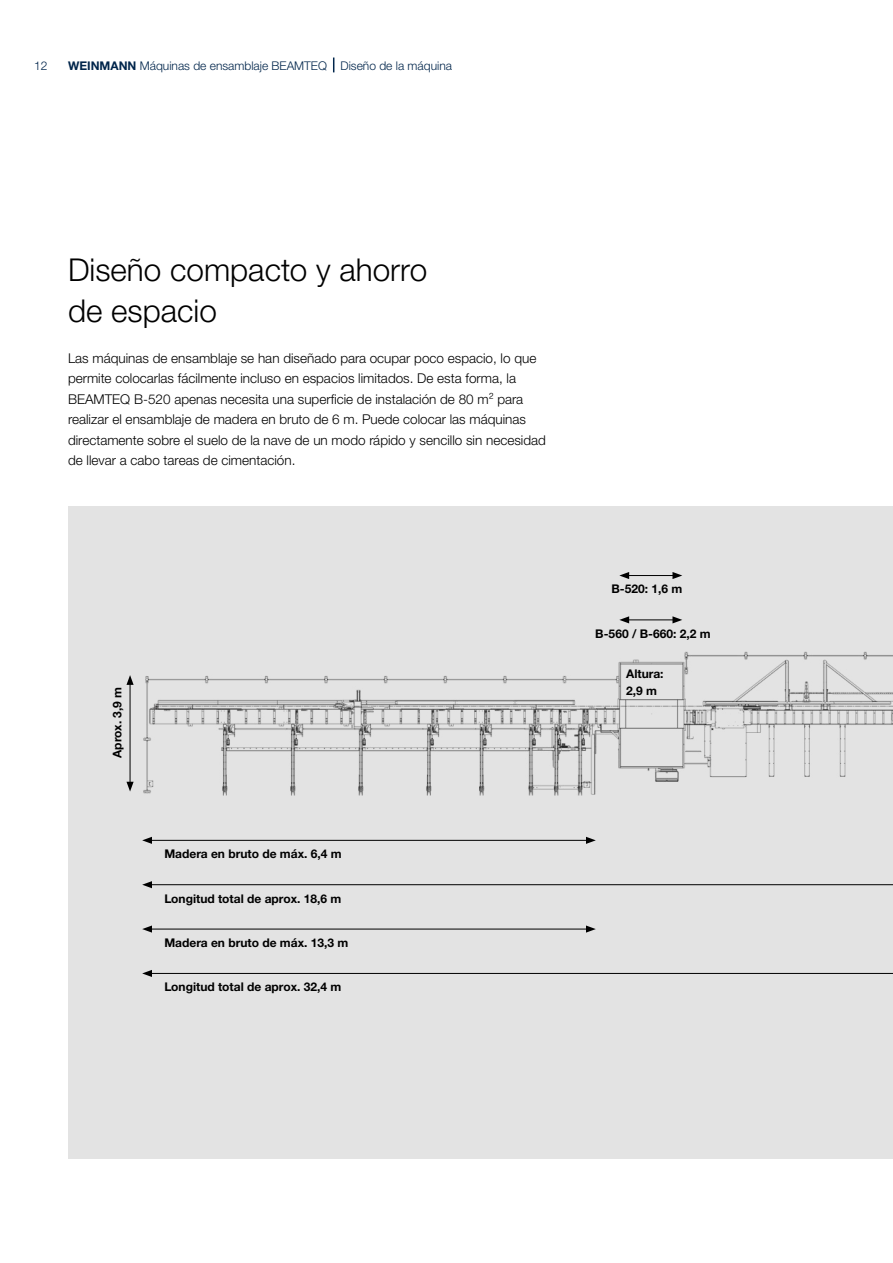
<style>
.page{position:relative;width:893px;height:1263px;background:#fff}
.page>*{position:absolute;margin:0;border:0;box-sizing:border-box;transform-origin:0 0}
.Headline_21pt_25_2_b{font:300 31.5px/40.8px "Helvetica Neue LTW1 G";color:#000}
.Text_9pt_13_6_light{font:300 13.5px/20.4px "Helvetica Neue LTW1 G";color:#000}
.Text_Bild_8Pt_11_5pt{font:700 12px "Helvetica Neue LTW1 G";color:#000}
._01_Musterseiten_Rub{font:300 12px "Helvetica Neue LTW1 G";color:#00254b}
.s1{font-weight:700}
</style>
<div class="page">
<div style="left:68px;top:506px;width:825px;height:653px;background:#e3e3e3"></div>
<img style="left:126px;top:651px;width:767px;height:238px">
<hr style="left:150px;top:840px;width:438px;height:1px;background:#000">
<svg style="left:142px;top:837px;width:10px;height:7px"></svg>
<svg style="left:586px;top:837px;width:10px;height:7px"></svg>
<hr style="left:150px;top:884px;width:743px;height:1px;background:#000">
<svg style="left:142px;top:881px;width:10px;height:7px"></svg>
<hr style="left:150px;top:928px;width:438px;height:1px;background:#000">
<svg style="left:142px;top:925px;width:10px;height:8px"></svg>
<svg style="left:586px;top:925px;width:10px;height:8px"></svg>
<hr style="left:150px;top:973px;width:743px;height:1px;background:#000">
<svg style="left:142px;top:970px;width:10px;height:7px"></svg>
<hr style="left:627px;top:575px;width:48px;height:1px;background:#000">
<svg style="left:619px;top:572px;width:10px;height:7px"></svg>
<svg style="left:672px;top:572px;width:10px;height:7px"></svg>
<hr style="left:627px;top:619px;width:48px;height:1px;background:#000">
<svg style="left:619px;top:616px;width:10px;height:7px"></svg>
<svg style="left:672px;top:616px;width:10px;height:7px"></svg>
<hr style="left:130px;top:682px;width:1px;height:102px;background:#000">
<svg style="left:126px;top:782px;width:8px;height:9px"></svg>
<svg style="left:126px;top:675px;width:8px;height:10px"></svg>
<svg style="left:333px;top:58px;width:1px;height:14px"></svg>
<p class="_01_Musterseiten_Rub" style="left:34px;top:58px;width:15px">12</p>
<p class="_01_Musterseiten_Rub" style="left:68px;top:58px;width:385px"><span class="s1">WEINMANN</span> Máquinas de ensamblaje BEAMTEQ Diseño de la máquina</p>
<p class="Headline_21pt_25_2_b" style="left:68px;top:250px;width:361px">Diseño compacto y ahorro de espacio</p>
<p class="Text_9pt_13_6_light" style="left:68px;top:348px;width:479px">Las máquinas de ensamblaje se han diseñado para ocupar poco espacio, lo que permite colocarlas fácilmente incluso en espacios limitados. De esta forma, la BEAMTEQ B-520 apenas necesita una superficie de instalación de 80 m² para realizar el ensamblaje de madera en bruto de 6 m. Puede colocar las máquinas directamente sobre el suelo de la nave de un modo rápido y sencillo sin necesidad de llevar a cabo tareas de cimentación.</p>
<p class="Text_Bild_8Pt_11_5pt" style="left:110px;top:758px;width:73px;rotate:-90deg">Aprox. 3,9 m</p>
<p class="Text_Bild_8Pt_11_5pt" style="left:164px;top:846px;width:179px">Madera en bruto de máx. 6,4 m</p>
<p class="Text_Bild_8Pt_11_5pt" style="left:164px;top:891px;width:179px">Longitud total de aprox. 18,6 m</p>
<p class="Text_Bild_8Pt_11_5pt" style="left:164px;top:935px;width:185px">Madera en bruto de máx. 13,3 m</p>
<p class="Text_Bild_8Pt_11_5pt" style="left:164px;top:980px;width:179px">Longitud total de aprox. 32,4 m</p>
<p class="Text_Bild_8Pt_11_5pt" style="left:611px;top:582px;width:72px">B-520: 1,6 m</p>
<p class="Text_Bild_8Pt_11_5pt" style="left:595px;top:626px;width:117px">B-560 / B-660: 2,2 m</p>
<p class="Text_Bild_8Pt_11_5pt" style="left:626px;top:666px;width:39px">Altura:</p>
<p class="Text_Bild_8Pt_11_5pt" style="left:626px;top:684px;width:32px">2,9 m</p>
</div>
